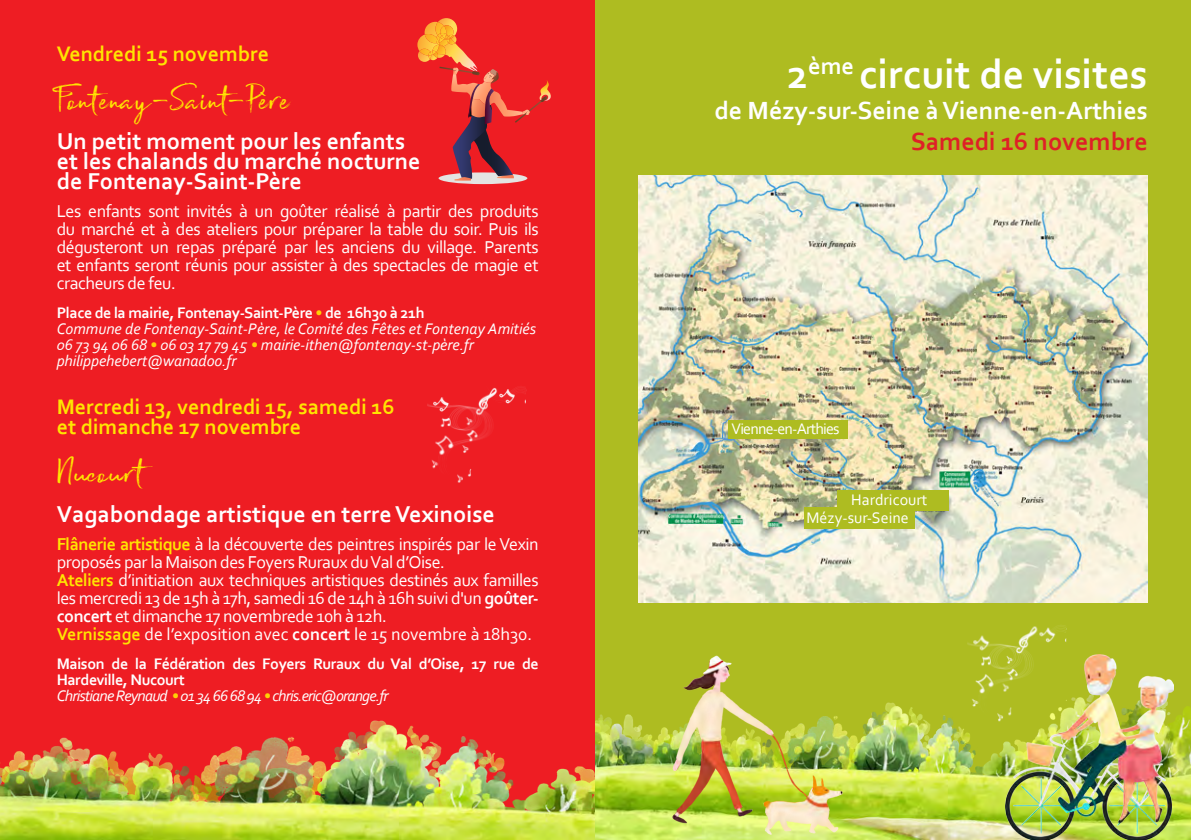
<style>
.page{position:relative;width:1191px;height:840px;background:#fff}
.page>*{position:absolute;margin:0;border:0;box-sizing:border-box;transform-origin:0 0}
.t1{font:42px "Broadcast Matter";letter-spacing:-.015em;color:#ffe501}
.t2{font:700 42px "Corbel";color:#fff}
.t3{font:700 26px "Corbel";color:#fff}
.t4{font:700 26px "Corbel";color:#df2027}
.t5{font:700 24px "Corbel";color:#fff}
.t6{font:700 22px "Corbel";color:#ffe501}
.t7{font:18px/18px "Corbel";letter-spacing:-.025em;color:#fff;text-align:justify}
.t8{font:18px "Corbel";color:#fff}
.t9{font:italic 16px "Corbel";letter-spacing:-.005em;color:#fff}
.t10{font:700 16px "Corbel";letter-spacing:-.025em;color:#fff}
.t11{font:italic 16px "Corbel";letter-spacing:-.05em;color:#fff}
.t12{font:16px "Corbel";color:#fff}
.t13{font:16px "Corbel";letter-spacing:-.05em;color:#fff}
.s1{color:#fed105}
.s2{font-weight:700;color:#ffe501}
.s3{font-weight:700}
</style>
<div class="page">
<div style="left:0;top:0;width:642px;height:839px;background:#ee1d23"></div>
<div style="left:438px;top:172px;width:89px;height:12px;background:#e4e4e2;border-radius:50%"></div>
<svg style="left:417px;top:18px;width:134px;height:162px"></svg>
<img style="left:0;top:720px;width:595px;height:119px">
<img style="left:427px;top:387px;width:99px;height:96px">
<div style="left:595px;top:0;width:596px;height:839px;background:#aebc21"></div>
<img style="left:595px;top:228px;width:596px;height:611px">
<img style="left:639px;top:176px;width:508px;height:426px">
<div style="left:728px;top:420px;width:120px;height:18px;background:#aebc21"></div>
<div style="left:837px;top:490px;width:111px;height:20px;background:#aebc21"></div>
<div style="left:804px;top:507px;width:110px;height:21px;background:#aebc21"></div>
<img style="left:1005px;top:653px;width:168px;height:186px">
<img style="left:649px;top:636px;width:217px;height:203px">
<img style="left:965px;top:602px;width:101px;height:132px">
<p class="t6" style="left:57px;top:40px;width:214px">Vendredi 15 novembre</p>
<p class="t1" style="left:57px;top:74px;width:234px">Fontenay–Saint–Père</p>
<p class="t5" style="left:57px;top:126px;width:350px">Un petit moment pour les enfants</p>
<p class="t5" style="left:57px;top:146px;width:365px">et les chalands du marché nocturne</p>
<p class="t5" style="left:57px;top:166px;width:247px">de Fontenay-Saint-Père</p>
<p class="t7" style="left:57px;top:202px;width:483px">Les enfants sont invités à un goûter réalisé à partir des produits du marché et à des ateliers pour préparer la table du soir. Puis ils dégusteront un repas préparé par les anciens du village. Parents et enfants seront réunis pour assister à des spectacles de magie et cracheurs de feu.</p>
<p class="t10" style="left:57px;top:302px;width:369px">Place de la mairie, Fontenay-Saint-Père <span class="s1">•</span> de 16h30 à 21h</p>
<p class="t9" style="left:57px;top:318px;width:481px">Commune de Fontenay-Saint-Père, le Comité des Fêtes et Fontenay Amitiés</p>
<p class="t9" style="left:57px;top:334px;width:419px">06 73 94 06 68 <span class="s1">•</span> 06 03 17 79 45 <span class="s1">•</span> mairie-ithen@fontenay-st-père.fr</p>
<p class="t9" style="left:57px;top:350px;width:181px">philippehebert@wanadoo.fr</p>
<p class="t6" style="left:57px;top:393px;width:339px">Mercredi 13, vendredi 15, samedi 16</p>
<p class="t6" style="left:57px;top:413px;width:246px">et dimanche 17 novembre</p>
<p class="t1" style="left:57px;top:447px;width:87px">Nucourt</p>
<p class="t5" style="left:57px;top:499px;width:440px">Vagabondage artistique en terre Vexinoise</p>
<p class="t7" style="left:57px;top:534px;width:483px"><span class="s2">Flânerie artistique</span> à la découverte des peintres inspirés par le Vexin proposés par la Maison des Foyers Ruraux du Val d’Oise.</p>
<p class="t7" style="left:57px;top:570px;width:483px"><span class="s2">Ateliers</span> d’initiation aux techniques artistiques destinés aux familles les mercredi 13 de 15h à 17h, samedi 16 de 14h à 16h suivi d'un <span class="s3">goûter&shy;concert</span> et dimanche 17 novembrede 10h à 12h.</p>
<p class="t8" style="left:57px;top:623px;width:477px"><span class="s2">Vernissage</span> de l’exposition avec <span class="s3">concert</span> le 15 novembre à 18h30.</p>
<p class="t10" style="left:57px;top:653px;width:483px">Maison de la Fédération des Foyers Ruraux du Val d’Oise, 17 rue de</p>
<p class="t10" style="left:57px;top:669px;width:129px">Hardeville, Nucourt</p>
<p class="t11" style="left:57px;top:685px;width:333px">Christiane Reynaud <span class="s1">•</span> 01 34 66 68 94 <span class="s1">•</span> chris.eric@orange.fr</p>
<p class="t2" style="left:787px;top:48px;width:362px">2<sup>ème</sup> circuit de visites</p>
<p class="t3" style="left:714px;top:94px;width:435px">de Mézy-sur-Seine à Vienne-en-Arthies</p>
<p class="t4" style="left:910px;top:126px;width:238px">Samedi 16 novembre</p>
<p class="t13" style="left:731px;top:418px;width:110px">Vienne-en-Arthies</p>
<p class="t12" style="left:851px;top:489px;width:78px">Hardricourt</p>
<p class="t12" style="left:806px;top:507px;width:104px">Mézy-sur-Seine</p>
</div>
